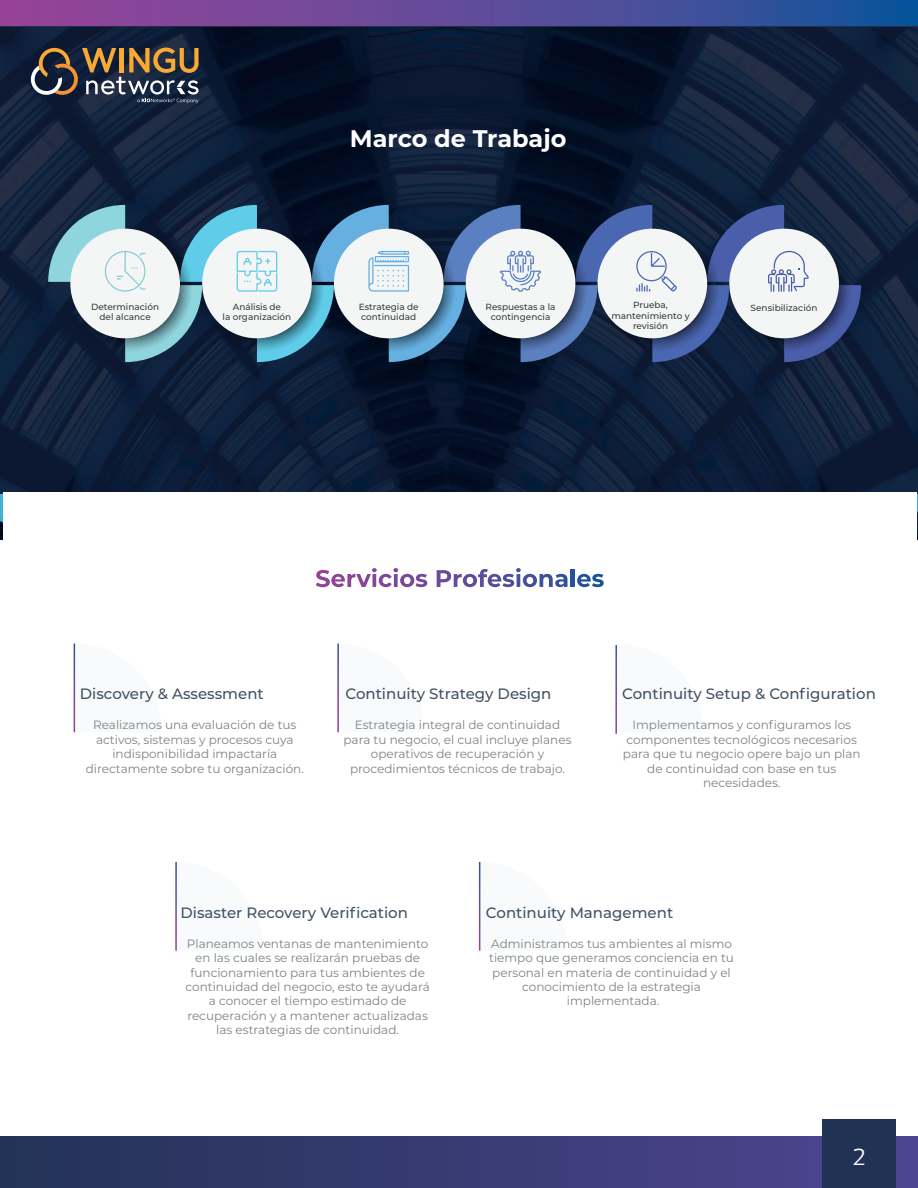
<style>
.page{position:relative;width:918px;height:1188px;background:#fff}
.page>*{position:absolute;margin:0;border:0;box-sizing:border-box;transform-origin:0 0}
.t1{font:700 24px "Montserrat";color:#fff}
.t2{font:22.5px "Graviola";color:#fdfdfd;scale:1.08 1}
.t3{font:500 15px "Montserrat";color:#435365}
.t4{font:12px/14.4px "Montserrat";color:#7e8384;text-align:center}
.t5{font:500 8.85px/10.6px "Montserrat";color:#363f3f;text-align:center}
</style>
<div class="page">
<svg style="left:0;top:26px;width:918px;height:467px;background:#0c1b34"></svg>
<svg style="left:0;top:0;width:918px;height:26px;background:#5c4b99"></svg>
<svg style="left:31px;top:48px;width:168px;height:55px;background:#55504d"></svg>
<div style="left:4px;top:492px;width:913px;height:646px;background:#fff"></div>
<div style="left:1px;top:1137px;width:917px;height:51px;background:linear-gradient(to right,#233256,#4e4692)"></div>
<div style="left:823px;top:1120px;width:73px;height:68px;background:#203354"></div>
<svg style="left:316px;top:568px;width:111px;height:19px"></svg>
<svg style="left:437px;top:568px;width:131px;height:19px"></svg>
<hr style="left:571px;top:569px;width:4px;height:18px;background:#27519a">
<svg style="left:577px;top:574px;width:27px;height:13px"></svg>
<svg style="left:48px;top:205px;width:813px;height:157px"></svg>
<svg style="left:75px;top:644px;width:1px;height:88px"></svg>
<svg style="left:480px;top:862px;width:1px;height:89px"></svg>
<h1 class="t1" style="left:350px;top:121px;width:218px">Marco de Trabajo</h1>
<p class="t5" style="left:91px;top:301px;width:70px">Determinación del alcance</p>
<p class="t5" style="left:223px;top:301px;width:70px">Análisis de<br>la organización</p>
<p class="t5" style="left:359px;top:301px;width:61px;text-align:left">Estrategia de continuidad</p>
<p class="t5" style="left:486px;top:301px;width:71px">Respuestas a la contingencia</p>
<p class="t5" style="left:611px;top:299px;width:80px">Prueba, mantenimiento y revisión</p>
<p class="t5" style="left:751px;top:302px;width:68px">Sensibilización</p>
<p class="t3" style="left:80px;top:683px;width:185px">Discovery &amp; Assessment</p>
<p class="t4" style="left:86px;top:717px;width:220px">Realizamos una evaluación de tus activos, sistemas y procesos cuya indisponibilidad impactaría directamente sobre tu organización.</p>
<p class="t3" style="left:346px;top:683px;width:207px">Continuity Strategy Design</p>
<p class="t4" style="left:344px;top:717px;width:230px">Estrategia integral de continuidad para tu negocio, el cual incluye planes operativos de recuperación y procedimientos técnicos de trabajo.</p>
<p class="t3" style="left:622px;top:683px;width:255px">Continuity Setup &amp; Configuration</p>
<p class="t4" style="left:623px;top:717px;width:239px">Implementamos y configuramos los componentes tecnológicos necesarios para que tu negocio opere bajo un plan de continuidad con base en tus necesidades.</p>
<p class="t3" style="left:181px;top:902px;width:229px">Disaster Recovery Verification</p>
<p class="t4" style="left:186px;top:936px;width:246px">Planeamos ventanas de mantenimiento en las cuales se realizarán pruebas de funcionamiento para tus ambientes de continuidad del negocio, esto te ayudará a conocer el tiempo estimado de recuperación y a mantener actualizadas las estrategias de continuidad.</p>
<p class="t3" style="left:486px;top:902px;width:189px">Continuity Management</p>
<p class="t4" style="left:489px;top:936px;width:246px">Administramos tus ambientes al mismo tiempo que generamos conciencia en tu personal en materia de continuidad y el conocimiento de la estrategia implementada.</p>
<h2 class="t2" style="left:852px;top:1144px;width:14px">2</h2>
</div>
